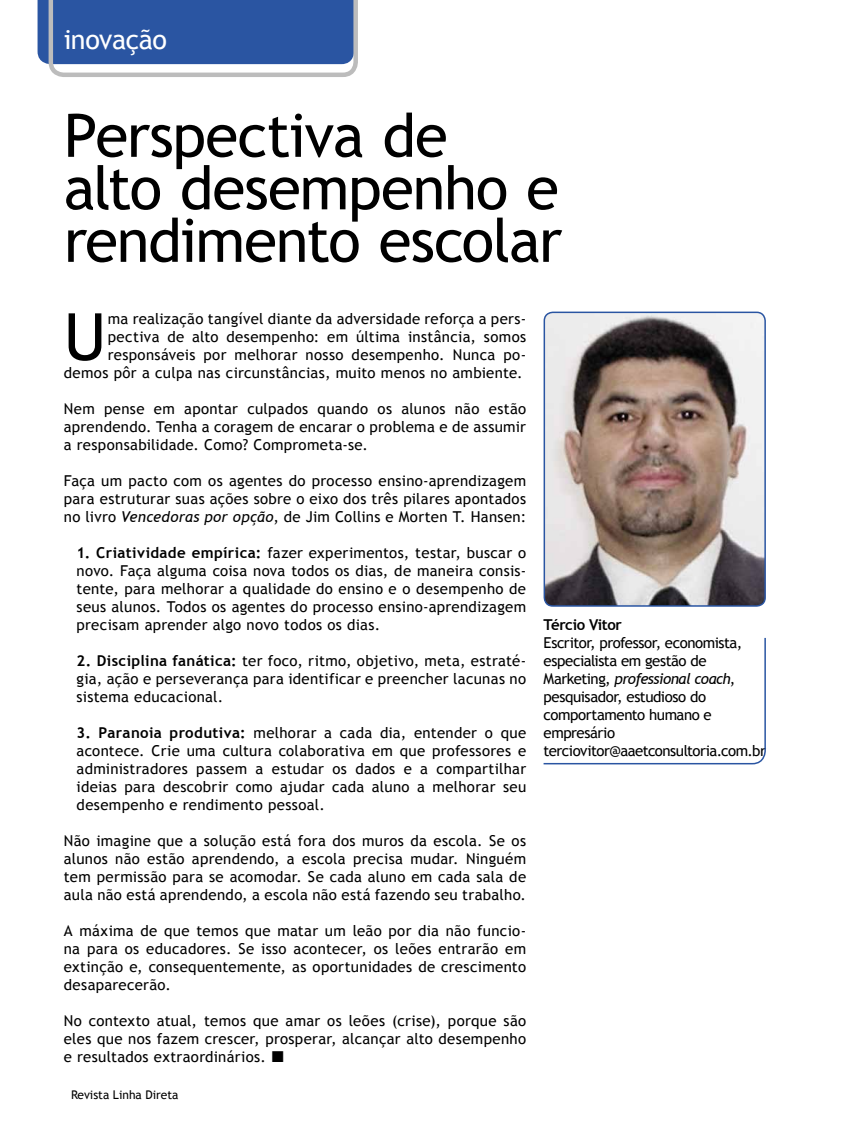
<style>
.page{position:relative;width:851px;height:1127px;background:#fff}
.page>*{position:absolute;margin:0;border:0;box-sizing:border-box;transform-origin:0 0}
.t1{font:65.25px "Trebuchet MS";color:#000}
.t2{font:60px/52.5px "Trebuchet MS";letter-spacing:-.02em;color:#000}
.t3{font:27px "Trebuchet MS";letter-spacing:-.02em;color:#fff}
.t4{font:15px/18px "Trebuchet MS";letter-spacing:.02em;color:#000;text-align:justify}
.t5{font:15px/18px "Trebuchet MS";letter-spacing:-.03em;color:#000}
.t6{font:700 15px "Trebuchet MS";letter-spacing:-.025em;color:#000}
.t7{font:12px "Trebuchet MS";color:#000}
.s1{font-style:italic}
.s2{font-weight:700}
</style>
<div class="page">
<svg style="left:38px;top:0;width:320px;height:77px;background:#4d70ae"></svg>
<img style="left:546px;top:312px;width:219px;height:294px">
<div style="left:543px;top:312px;width:222px;height:295px;border:2px solid #2a55a2;border-radius:9px"></div>
<svg style="left:543px;top:637px;width:223px;height:128px"></svg>
<h3 class="t3" style="left:64px;top:23px;width:105px">inovação</h3>
<h2 class="t2" style="left:64px;top:110px;width:500px">Perspectiva de<br>alto desempenho e rendimento escolar</h2>
<p class="t4" style="left:64px;top:310px;width:464px;text-align:right">ma realização tangível diante da adversidade reforça a pers&shy;pectiva de alto desempenho: em última instância, somos responsáveis por melhorar nosso desempenho. Nunca po&shy;demos pôr a culpa nas circunstâncias, muito menos no ambiente.</p>
<p class="t4" style="left:64px;top:400px;width:464px">Nem pense em apontar culpados quando os alunos não estão aprendendo. Tenha a coragem de encarar o problema e de assumir a responsabilidade. Como? Comprometa-se.</p>
<p class="t4" style="left:64px;top:472px;width:464px">Faça um pacto com os agentes do processo ensino-aprendizagem para estruturar suas ações sobre o eixo dos três pilares apontados no livro <span class="s1">Vencedoras por opção</span>, de Jim Collins e Morten T. Hansen:</p>
<p class="t4" style="left:77px;top:544px;width:451px"><span class="s2">1. Criatividade empírica:</span> fazer experimentos, testar, buscar o novo. Faça alguma coisa nova todos os dias, de maneira consis&shy;tente, para melhorar a qualidade do ensino e o desempenho de seus alunos. Todos os agentes do processo ensino-aprendizagem precisam aprender algo novo todos os dias.</p>
<p class="t4" style="left:77px;top:652px;width:451px"><span class="s2">2. Disciplina fanática:</span> ter foco, ritmo, objetivo, meta, estraté&shy;gia, ação e perseverança para identificar e preencher lacunas no sistema educacional.</p>
<p class="t4" style="left:77px;top:724px;width:451px"><span class="s2">3. Paranoia produtiva:</span> melhorar a cada dia, entender o que acontece. Crie uma cultura colaborativa em que professores e administradores passem a estudar os dados e a compartilhar ideias para descobrir como ajudar cada aluno a melhorar seu desempenho e rendimento pessoal.</p>
<p class="t4" style="left:64px;top:832px;width:464px">Não imagine que a solução está fora dos muros da escola. Se os alunos não estão aprendendo, a escola precisa mudar. Ninguém tem permissão para se acomodar. Se cada aluno em cada sala de aula não está aprendendo, a escola não está fazendo seu trabalho.</p>
<p class="t4" style="left:64px;top:922px;width:464px">A máxima de que temos que matar um leão por dia não funcio&shy;na para os educadores. Se isso acontecer, os leões entrarão em extinção e, consequentemente, as oportunidades de crescimento desaparecerão.</p>
<p class="t4" style="left:64px;top:1012px;width:464px">No contexto atual, temos que amar os leões (crise), porque são eles que nos fazem crescer, prosperar, alcançar alto desempenho e resultados extraordinários.</p>
<h1 class="t1" style="left:64px;top:298px;width:44px">U</h1>
<p class="t7" style="left:71px;top:1088px;width:109px">Revista Linha Direta</p>
<p class="t6" style="left:543px;top:615px;width:80px">Tércio Vitor</p>
<p class="t5" style="left:543px;top:634px;width:224px">Escritor, professor, economista, especialista em gestão de<br>Marketing, <span class="s1">professional coach</span>, pesquisador, estudioso do comportamento humano e empresário terciovitor@aaetconsultoria.com.br</p>
</div>
